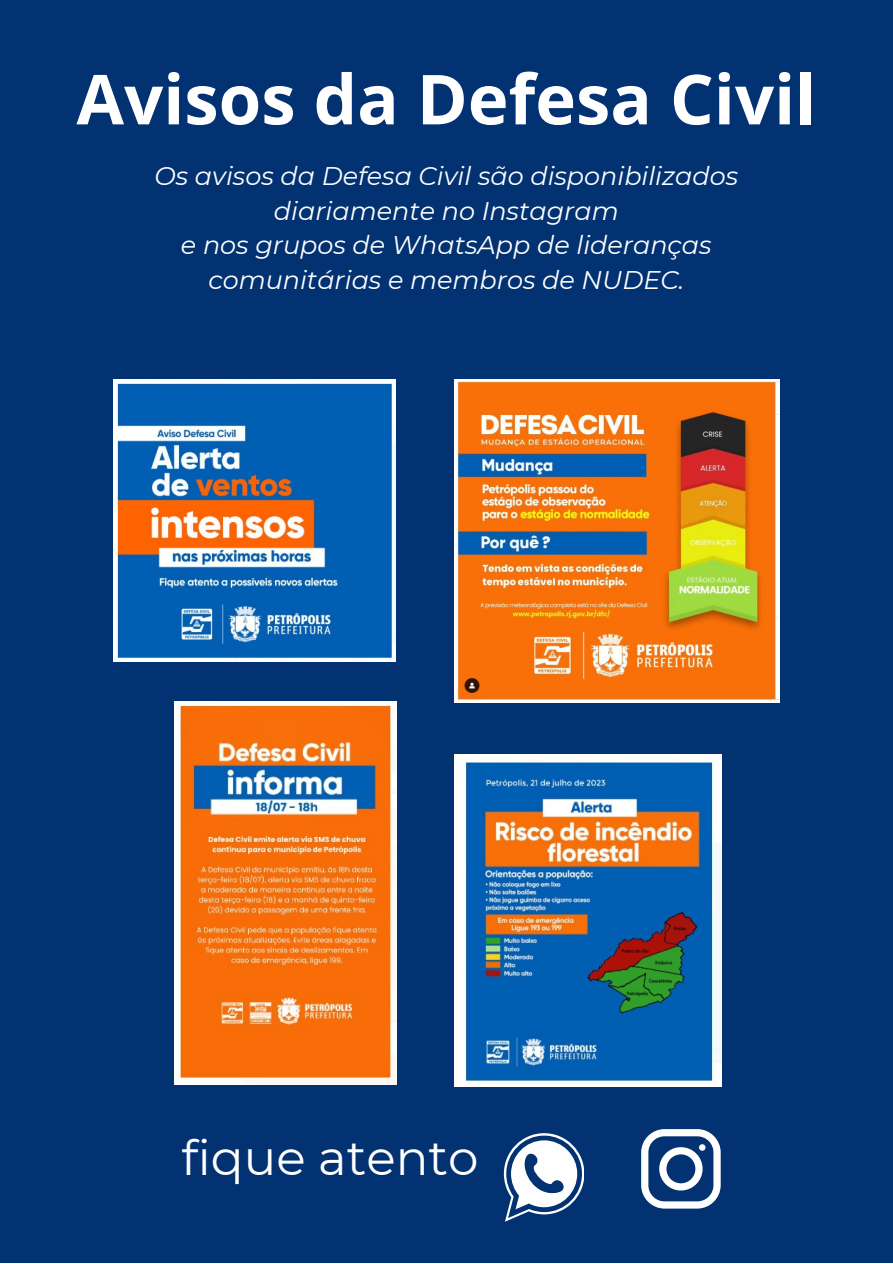
<style>
.page{position:relative;width:893px;height:1264px;background:#fff}
.page>*{position:absolute;margin:0;border:0;box-sizing:border-box;transform-origin:0 0}
.t1{font:700 69px "Open Sans";color:#fff}
.t2{font:48.45px "Montserrat";color:#fff}
.t3{font:italic 25.5px/34.8px "Montserrat";color:#fff;text-align:center}
</style>
<div class="page">
<div style="left:0;top:0;width:892px;height:1262px;background:#023272"></div>
<img style="left:114px;top:379px;width:282px;height:283px">
<img style="left:454px;top:379px;width:325px;height:323px">
<img style="left:174px;top:701px;width:222px;height:382px">
<img style="left:454px;top:754px;width:267px;height:332px">
<svg style="left:504px;top:1133px;width:79px;height:88px"></svg>
<svg style="left:641px;top:1129px;width:79px;height:79px"></svg>
<p class="t1" style="left:76px;top:51px;width:741px">Avisos da Defesa Civil</p>
<p class="t3" style="left:154px;top:158px;width:585px">Os avisos da Defesa Civil são disponibilizados diariamente no Instagram</p>
<p class="t3" style="left:181px;top:228px;width:532px">e nos grupos de WhatsApp de lideranças comunitárias e membros de NUDEC.</p>
<p class="t2" style="left:181px;top:1127px;width:299px">fique atento</p>
</div>
